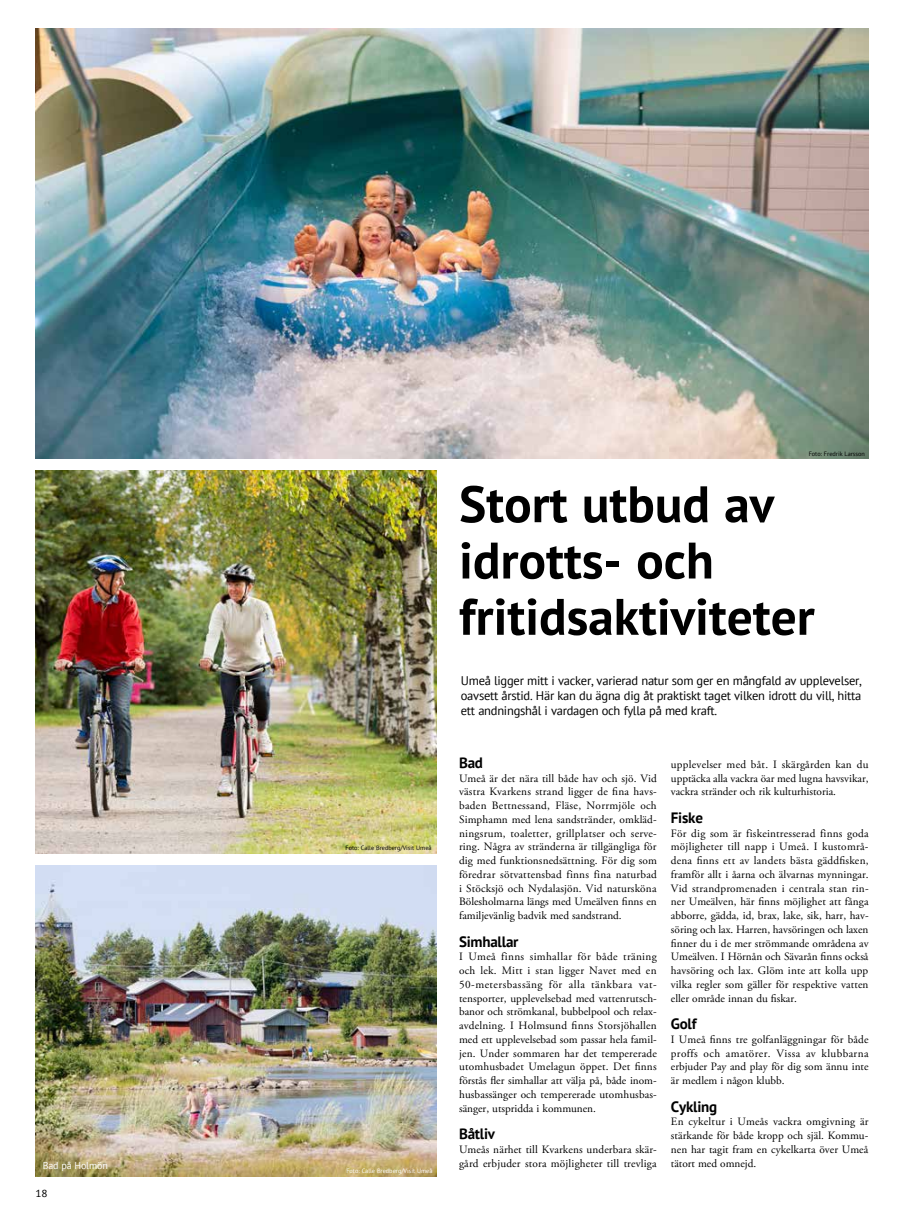
<style>
.page{position:relative;width:904px;height:1205px;background:#fff}
.page>*{position:absolute;margin:0;border:0;box-sizing:border-box;transform-origin:0 0}
.t1{font:700 51.25px/56.2px "PT Sans";color:#000}
.t2{font:700 15px "PT Sans";letter-spacing:-.015em;color:#000}
.t3{font:12.5px/15px "PT Sans";letter-spacing:-.02em;color:#000;text-align:justify}
.t4{font:11.25px/13.8px "Adobe Garamond Pro";color:#000;text-align:justify}
.t5{font:10.12px "PT Sans";color:#000;scale:1.11 1}
.t6{font:10px "PT Sans";letter-spacing:-.01em;color:#fff}
.t7{font:6.25px "PT Sans";color:#000}
.t8{font:6.25px "PT Sans";color:#fff}
</style>
<div class="page">
<img style="left:35px;top:28px;width:833px;height:431px">
<img style="left:35px;top:865px;width:401px;height:311px">
<img style="left:35px;top:470px;width:401px;height:383px">
<p class="t6" style="left:43px;top:1158px;width:67px">Bad på Holmön</p>
<p class="t5" style="left:35px;top:1187px;width:12px">18</p>
<p class="t7" style="left:345px;top:844px;width:88px">Foto: Calle Bredberg/Visit Umeå</p>
<p class="t8" style="left:346px;top:1166px;width:88px">Foto: Calle Bredberg/Visit Umeå</p>
<p class="t7" style="left:808px;top:450px;width:58px">Foto: Fredrik Larsson</p>
<h1 class="t1" style="left:459px;top:475px;width:357px">Stort utbud av idrotts- och fritidsaktiviteter</h1>
<p class="t3" style="left:461px;top:673px;width:402px">Umeå ligger mitt i vacker, varierad natur som ger en mångfald av upplevelser, oavsett årstid. Här kan du ägna dig åt praktiskt taget vilken idrott du vill, hitta ett andningshål i vardagen och fylla på med kraft.</p>
<h2 class="t2" style="left:459px;top:752px;width:25px">Bad</h2>
<p class="t4" style="left:459px;top:771px;width:199px">Umeå är det nära till både hav och sjö. Vid västra Kvarkens strand ligger de fina havs&shy;baden Bettnessand, Fläse, Norrmjöle och Simphamn med lena sandstränder, omkläd&shy;ningsrum, toaletter, grillplatser och serve&shy;ring. Några av stränderna är tillgängliga för dig med funktionsnedsättning. För dig som föredrar sötvattensbad finns fina naturbad i Stöcksjö och Nydalasjön. Vid natursköna Bölesholmarna längs med Umeälven finns en familjevänlig badvik med sandstrand.</p>
<h2 class="t2" style="left:459px;top:931px;width:61px">Simhallar</h2>
<p class="t4" style="left:459px;top:950px;width:199px">I Umeå finns simhallar för både träning och lek. Mitt i stan ligger Navet med en 50-metersbassäng för alla tänkbara vat&shy;tensporter, upplevelsebad med vattenrutsch&shy;banor och strömkanal, bubbelpool och relax&shy;avdelning. I Holmsund finns Storsjöhallen med ett upplevelsebad som passar hela famil&shy;jen. Under sommaren har det tempererade utomhusbadet Umelagun öppet. Det finns förstås fler simhallar att välja på, både inom&shy;husbassänger och tempererade utomhusbas&shy;sänger, utspridda i kommunen.</p>
<h2 class="t2" style="left:459px;top:1124px;width:38px">Båtliv</h2>
<p class="t4" style="left:459px;top:1143px;width:199px">Umeås närhet till Kvarkens underbara skär&shy;gård erbjuder stora möjligheter till trevliga</p>
<p class="t4" style="left:671px;top:758px;width:199px">upplevelser med båt. I skärgården kan du upptäcka alla vackra öar med lugna havsvikar, vackra stränder och rik kulturhistoria.</p>
<h2 class="t2" style="left:671px;top:807px;width:34px">Fiske</h2>
<p class="t4" style="left:671px;top:826px;width:199px">För dig som är fiskeintresserad finns goda möjligheter till napp i Umeå. I kustområ&shy;dena finns ett av landets bästa gäddfisken, framför allt i åarna och älvarnas mynningar.<br>Vid strandpromenaden i centrala stan rin&shy;ner Umeälven, här finns möjlighet att fånga abborre, gädda, id, brax, lake, sik, harr, hav&shy;söring och lax. Harren, havsöringen och laxen finner du i de mer strömmande områdena av Umeälven. I Hörnån och Sävarån finns också havsöring och lax. Glöm inte att kolla upp vilka regler som gäller för respektive vatten eller område innan du fiskar.</p>
<h2 class="t2" style="left:671px;top:1014px;width:27px">Golf</h2>
<p class="t4" style="left:671px;top:1033px;width:199px">I Umeå finns tre golfanläggningar för både proffs och amatörer. Vissa av klubbarna erbjuder Pay and play för dig som ännu inte är medlem i någon klubb.</p>
<h2 class="t2" style="left:671px;top:1096px;width:48px">Cykling</h2>
<p class="t4" style="left:671px;top:1115px;width:199px">En cykeltur i Umeås vackra omgivning är stärkande för både kropp och själ. Kommu&shy;nen har tagit fram en cykelkarta över Umeå tätort med omnejd.</p>
</div>
